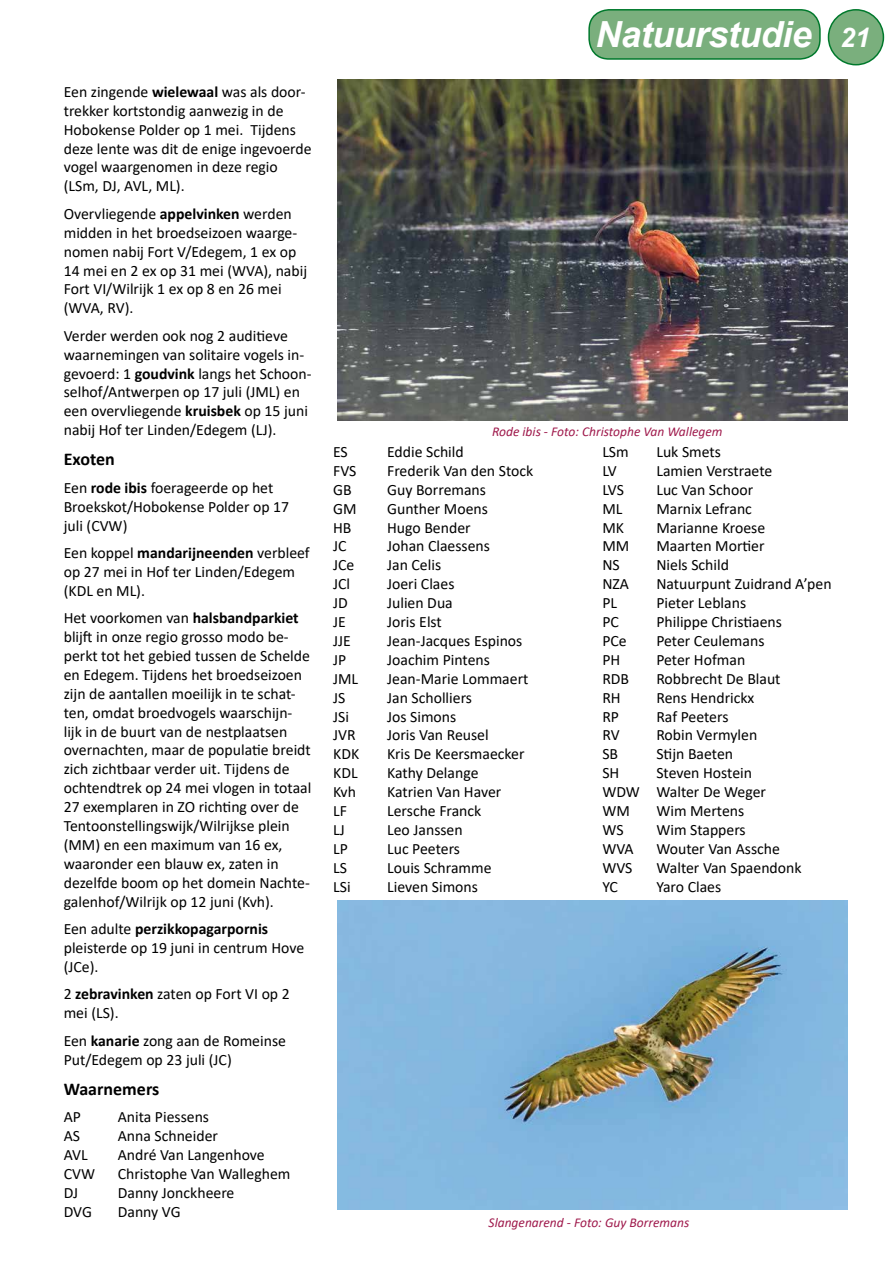
<style>
.page{position:relative;width:893px;height:1263px;background:#fff}
.page>*{position:absolute;margin:0;border:0;box-sizing:border-box;transform-origin:0 0}
.t1{font:italic 700 36px "Arial";letter-spacing:-.015em;color:#fff}
.t2{font:700 18px "Calibri";color:#000}
.t3{font:15.75px/18.9px "Calibri";color:#000}
.t4{font:italic 13.5px "Calibri";color:#9f1a4c}
.s1{font-weight:700}
.s2{font-size:27px}
</style>
<div class="page">
<div style="left:828px;top:10px;width:55px;height:55px;background:#7aaf7d;border-radius:50%"></div>
<div style="left:828px;top:9px;width:56px;height:56px;border:2px solid #00792c;border-radius:50%"></div>
<div style="left:589px;top:10px;width:231px;height:49px;background:#7aaf7d;border-radius:20px"></div>
<div style="left:588px;top:9px;width:233px;height:51px;border:2px solid #00792c;border-radius:20px"></div>
<img style="left:337px;top:80px;width:510px;height:340px">
<img style="left:337px;top:900px;width:510px;height:310px">
<p class="t3" style="left:64px;top:82px;width:249px">Een zingende <span class="s1">wielewaal</span> was als door&shy;trekker kortstondig aanwezig in de<br>Hobokense Polder op 1 mei. Tijdens deze lente was dit de enige ingevoerde vogel waargenomen in deze regio (LSm, DJ, AVL, ML).</p>
<p class="t3" style="left:64px;top:204px;width:245px">Overvliegende <span class="s1">appelvinken</span> werden midden in het broedseizoen waarge&shy;nomen nabij Fort V/Edegem, 1 ex op<br>14 mei en 2 ex op 31 mei (WVA), nabij<br>Fort VI/Wilrijk 1 ex op 8 en 26 mei (WVA, RV).</p>
<p class="t3" style="left:64px;top:326px;width:249px">Verder werden ook nog 2 auditieve waarnemingen van solitaire vogels in&shy;gevoerd: 1 <span class="s1">goudvink</span> langs het Schoon&shy;selhof/Antwerpen op 17 juli (JML) en een overvliegende <span class="s1">kruisbek</span> op 15 juni nabij Hof ter Linden/Edegem (LJ).</p>
<p class="t2" style="left:64px;top:447px;width:53px">Exoten</p>
<p class="t3" style="left:64px;top:478px;width:227px">Een <span class="s1">rode ibis</span> foerageerde op het<br>Broekskot/Hobokense Polder op 17 juli (CVW)</p>
<p class="t3" style="left:64px;top:543px;width:248px">Een koppel <span class="s1">mandarijneenden</span> verbleef op 27 mei in Hof ter Linden/Edegem (KDL en ML).</p>
<p class="t3" style="left:64px;top:608px;width:249px">Het voorkomen van <span class="s1">halsbandparkiet </span>blijft in onze regio grosso modo be&shy;perkt tot het gebied tussen de Schelde en Edegem. Tijdens het broedseizoen zijn de aantallen moeilijk in te schat&shy;ten, omdat broedvogels waarschijn&shy;lijk in de buurt van de nestplaatsen overnachten, maar de populatie breidt zich zichtbaar verder uit. Tijdens de ochtendtrek op 24 mei vlogen in totaal 27 exemplaren in ZO richting over de Tentoonstellingswijk/Wilrijkse plein (MM) en een maximum van 16 ex, waaronder een blauw ex, zaten in dezelfde boom op het domein Nachte&shy;galenhof/Wilrijk op 12 juni (Kvh).</p>
<p class="t3" style="left:64px;top:919px;width:242px">Een adulte <span class="s1">perzikkopagarpornis </span>pleisterde op 19 juni in centrum Hove (JCe).</p>
<p class="t3" style="left:64px;top:984px;width:228px">2 <span class="s1">zebravinken</span> zaten op Fort VI op 2 mei (LS).</p>
<p class="t3" style="left:64px;top:1030px;width:224px">Een <span class="s1">kanarie</span> zong aan de Romeinse<br>Put/Edegem op 23 juli (JC)</p>
<p class="t2" style="left:64px;top:1076px;width:97px">Waarnemers</p>
<p class="t3" style="left:64px;top:1107px;width:19px">AP</p>
<p class="t3" style="left:118px;top:1107px;width:93px">Anita Piessens</p>
<p class="t3" style="left:64px;top:1126px;width:18px">AS</p>
<p class="t3" style="left:118px;top:1126px;width:102px">Anna Schneider</p>
<p class="t3" style="left:64px;top:1145px;width:25px">AVL</p>
<p class="t3" style="left:118px;top:1145px;width:148px">André Van Langenhove</p>
<p class="t3" style="left:64px;top:1164px;width:33px">CVW</p>
<p class="t3" style="left:118px;top:1164px;width:174px">Christophe Van Walleghem</p>
<p class="t3" style="left:64px;top:1182px;width:16px">DJ</p>
<p class="t3" style="left:118px;top:1182px;width:118px">Danny Jonckheere</p>
<p class="t3" style="left:64px;top:1201px;width:30px">DVG</p>
<p class="t3" style="left:118px;top:1201px;width:64px">Danny VG</p>
<h1 class="t1" style="left:596px;top:10px;width:276px">Natuurstudie <span class="s2">21</span></h1>
<p class="t4" style="left:492px;top:423px;width:232px">Rode ibis - Foto: Christophe Van Wallegem</p>
<p class="t3" style="left:333px;top:442px;width:16px">ES</p>
<p class="t3" style="left:387px;top:442px;width:78px">Eddie Schild</p>
<p class="t3" style="left:333px;top:461px;width:25px">FVS</p>
<p class="t3" style="left:387px;top:461px;width:148px">Frederik Van den Stock</p>
<p class="t3" style="left:333px;top:480px;width:20px">GB</p>
<p class="t3" style="left:387px;top:480px;width:100px">Guy Borremans</p>
<p class="t3" style="left:333px;top:498px;width:25px">GM</p>
<p class="t3" style="left:387px;top:498px;width:102px">Gunther Moens</p>
<p class="t3" style="left:333px;top:517px;width:20px">HB</p>
<p class="t3" style="left:387px;top:517px;width:85px">Hugo Bender</p>
<p class="t3" style="left:333px;top:536px;width:15px">JC</p>
<p class="t3" style="left:387px;top:536px;width:104px">Johan Claessens</p>
<p class="t3" style="left:333px;top:555px;width:23px">JCe</p>
<p class="t3" style="left:387px;top:555px;width:56px">Jan Celis</p>
<p class="t3" style="left:333px;top:574px;width:19px">JCl</p>
<p class="t3" style="left:387px;top:574px;width:69px">Joeri Claes</p>
<p class="t3" style="left:333px;top:593px;width:16px">JD</p>
<p class="t3" style="left:387px;top:593px;width:67px">Julien Dua</p>
<p class="t3" style="left:333px;top:612px;width:14px">JE</p>
<p class="t3" style="left:387px;top:612px;width:56px">Joris Elst</p>
<p class="t3" style="left:333px;top:631px;width:19px">JJE</p>
<p class="t3" style="left:387px;top:631px;width:137px">Jean-Jacques Espinos</p>
<p class="t3" style="left:333px;top:650px;width:15px">JP</p>
<p class="t3" style="left:387px;top:650px;width:104px">Joachim Pintens</p>
<p class="t3" style="left:333px;top:669px;width:27px">JML</p>
<p class="t3" style="left:387px;top:669px;width:143px">Jean-Marie Lommaert</p>
<p class="t3" style="left:333px;top:687px;width:14px">JS</p>
<p class="t3" style="left:387px;top:687px;width:86px">Jan Scholliers</p>
<p class="t3" style="left:333px;top:706px;width:17px">JSi</p>
<p class="t3" style="left:387px;top:706px;width:71px">Jos Simons</p>
<p class="t3" style="left:333px;top:725px;width:24px">JVR</p>
<p class="t3" style="left:387px;top:725px;width:103px">Joris Van Reusel</p>
<p class="t3" style="left:333px;top:744px;width:28px">KDK</p>
<p class="t3" style="left:387px;top:744px;width:139px">Kris De Keersmaecker</p>
<p class="t3" style="left:333px;top:763px;width:26px">KDL</p>
<p class="t3" style="left:387px;top:763px;width:93px">Kathy Delange</p>
<p class="t3" style="left:333px;top:782px;width:24px">Kvh</p>
<p class="t3" style="left:387px;top:782px;width:116px">Katrien Van Haver</p>
<p class="t3" style="left:333px;top:801px;width:15px">LF</p>
<p class="t3" style="left:387px;top:801px;width:96px">Lersche Franck</p>
<p class="t3" style="left:333px;top:820px;width:13px">LJ</p>
<p class="t3" style="left:387px;top:820px;width:77px">Leo Janssen</p>
<p class="t3" style="left:333px;top:839px;width:16px">LP</p>
<p class="t3" style="left:387px;top:839px;width:74px">Luc Peeters</p>
<p class="t3" style="left:333px;top:858px;width:15px">LS</p>
<p class="t3" style="left:387px;top:858px;width:106px">Louis Schramme</p>
<p class="t3" style="left:333px;top:876px;width:19px">LSi</p>
<p class="t3" style="left:387px;top:876px;width:92px">Lieven Simons</p>
<p class="t3" style="left:602px;top:442px;width:28px">LSm</p>
<p class="t3" style="left:656px;top:442px;width:66px">Luk Smets</p>
<p class="t3" style="left:602px;top:461px;width:16px">LV</p>
<p class="t3" style="left:656px;top:461px;width:117px">Lamien Verstraete</p>
<p class="t3" style="left:602px;top:480px;width:23px">LVS</p>
<p class="t3" style="left:656px;top:480px;width:98px">Luc Van Schoor</p>
<p class="t3" style="left:602px;top:498px;width:22px">ML</p>
<p class="t3" style="left:656px;top:498px;width:97px">Marnix Lefranc</p>
<p class="t3" style="left:602px;top:517px;width:23px">MK</p>
<p class="t3" style="left:656px;top:517px;width:110px">Marianne Kroese</p>
<p class="t3" style="left:602px;top:536px;width:28px">MM</p>
<p class="t3" style="left:656px;top:536px;width:110px">Maarten Mortier</p>
<p class="t3" style="left:602px;top:555px;width:19px">NS</p>
<p class="t3" style="left:656px;top:555px;width:74px">Niels Schild</p>
<p class="t3" style="left:602px;top:574px;width:28px">NZA</p>
<p class="t3" style="left:656px;top:574px;width:177px">Natuurpunt Zuidrand A’pen</p>
<p class="t3" style="left:602px;top:593px;width:16px">PL</p>
<p class="t3" style="left:656px;top:593px;width:91px">Pieter Leblans</p>
<p class="t3" style="left:602px;top:612px;width:18px">PC</p>
<p class="t3" style="left:656px;top:612px;width:127px">Philippe Christiaens</p>
<p class="t3" style="left:602px;top:631px;width:26px">PCe</p>
<p class="t3" style="left:656px;top:631px;width:110px">Peter Ceulemans</p>
<p class="t3" style="left:602px;top:650px;width:19px">PH</p>
<p class="t3" style="left:656px;top:650px;width:90px">Peter Hofman</p>
<p class="t3" style="left:602px;top:669px;width:28px">RDB</p>
<p class="t3" style="left:656px;top:669px;width:126px">Robbrecht De Blaut</p>
<p class="t3" style="left:602px;top:687px;width:20px">RH</p>
<p class="t3" style="left:656px;top:687px;width:100px">Rens Hendrickx</p>
<p class="t3" style="left:602px;top:706px;width:18px">RP</p>
<p class="t3" style="left:656px;top:706px;width:74px">Raf Peeters</p>
<p class="t3" style="left:602px;top:725px;width:19px">RV</p>
<p class="t3" style="left:656px;top:725px;width:102px">Robin Vermylen</p>
<p class="t3" style="left:602px;top:744px;width:17px">SB</p>
<p class="t3" style="left:656px;top:744px;width:78px">Stijn Baeten</p>
<p class="t3" style="left:602px;top:763px;width:19px">SH</p>
<p class="t3" style="left:602px;top:763px;width:165px;text-indent:54px">Steven Hostein<br>WDW Walter De Weger<br>WM</p>
<p class="t3" style="left:656px;top:801px;width:89px">Wim Mertens</p>
<p class="t3" style="left:602px;top:820px;width:23px">WS</p>
<p class="t3" style="left:656px;top:820px;width:91px">Wim Stappers</p>
<p class="t3" style="left:602px;top:839px;width:33px">WVA</p>
<p class="t3" style="left:656px;top:839px;width:125px">Wouter Van Assche</p>
<p class="t3" style="left:602px;top:858px;width:32px">WVS</p>
<p class="t3" style="left:656px;top:858px;width:147px">Walter Van Spaendonk</p>
<p class="t3" style="left:602px;top:876px;width:17px">YC</p>
<p class="t3" style="left:656px;top:876px;width:66px">Yaro Claes</p>
<p class="t4" style="left:489px;top:1213px;width:202px">Slangenarend - Foto: Guy Borremans</p>
</div>
